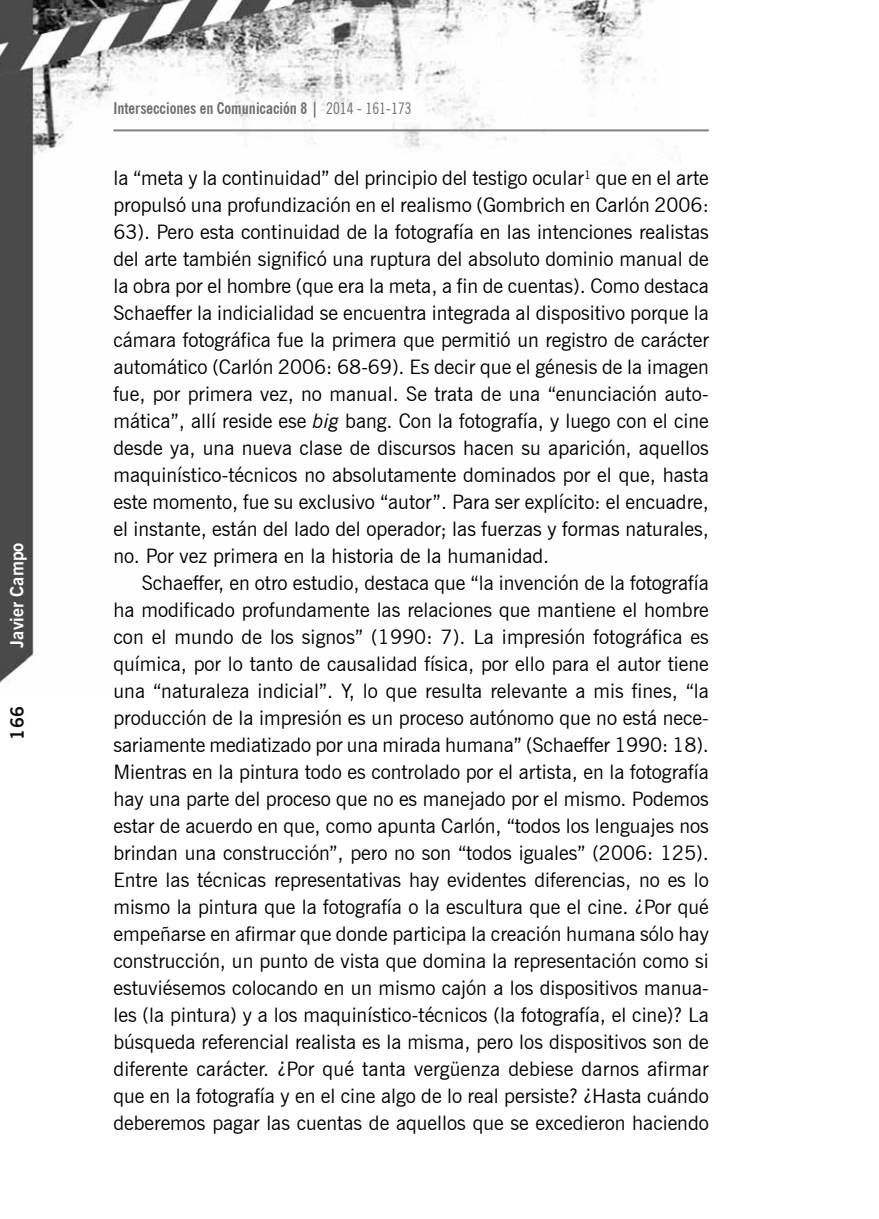
<style>
.page{position:relative;width:879px;height:1219px;background:#fff}
.page>*{position:absolute;margin:0;border:0;box-sizing:border-box;transform-origin:0 0}
.t1{font:20px/27px "News Gothic BT";color:#000;text-align:justify}
.t2{font:700 18px "News Gothic BT";color:#fff}
.t3{font:700 18px "News Gothic BT";color:#120b15}
.t4{font:700 condensed 16px "News Gothic BT";color:#6d6e71}
.s1{font-weight:400}
.s2{font-style:italic}
</style>
<div class="page">
<img style="left:0;top:0;width:680px;height:683px">
<hr style="left:113px;top:129px;width:596px;height:2px;background:#808285">
<p class="t2" style="left:6px;top:648px;width:107px;rotate:-90deg">Javier Campo</p>
<p class="t3" style="left:7px;top:740px;width:35px;rotate:-90deg">166</p>
<p class="t4" style="left:113px;top:99px;width:300px">Intersecciones en Comunicación 8 | <span class="s1">2014 - 161-173</span></p>
<p class="t1" style="left:113px;top:165px;width:597px">la “meta y la continuidad” del principio del testigo ocular<sup>1</sup> que en el arte propulsó una profundización en el realismo (Gombrich en Carlón 2006:<br>63). Pero esta continuidad de la fotografía en las intenciones realistas del arte también significó una ruptura del absoluto dominio manual de la obra por el hombre (que era la meta, a fin de cuentas). Como destaca Schaeffer la indicialidad se encuentra integrada al dispositivo porque la cámara fotográfica fue la primera que permitió un registro de carácter automático (Carlón 2006: 68-69). Es decir que el génesis de la imagen fue, por primera vez, no manual. Se trata de una “enunciación auto&shy;mática”, allí reside ese <span class="s2">big</span> bang. Con la fotografía, y luego con el cine desde ya, una nueva clase de discursos hacen su aparición, aquellos maquinístico-técnicos no absolutamente dominados por el que, hasta este momento, fue su exclusivo “autor”. Para ser explícito: el encuadre, el instante, están del lado del operador; las fuerzas y formas naturales, no. Por vez primera en la historia de la humanidad.</p>
<p class="t1" style="left:113px;top:570px;width:597px;text-indent:28px">Schaeffer, en otro estudio, destaca que “la invención de la fotografía ha modificado profundamente las relaciones que mantiene el hombre con el mundo de los signos” (1990: 7). La impresión fotográfica es química, por lo tanto de causalidad física, por ello para el autor tiene una “naturaleza indicial”. Y, lo que resulta relevante a mis fines, “la producción de la impresión es un proceso autónomo que no está nece&shy;sariamente mediatizado por una mirada humana” (Schaeffer 1990: 18).<br>Mientras en la pintura todo es controlado por el artista, en la fotografía hay una parte del proceso que no es manejado por el mismo. Podemos estar de acuerdo en que, como apunta Carlón, “todos los lenguajes nos brindan una construcción”, pero no son “todos iguales” (2006: 125).<br>Entre las técnicas representativas hay evidentes diferencias, no es lo mismo la pintura que la fotografía o la escultura que el cine. ¿Por qué empeñarse en afirmar que donde participa la creación humana sólo hay construcción, un punto de vista que domina la representación como si estuviésemos colocando en un mismo cajón a los dispositivos manua&shy;les (la pintura) y a los maquinístico-técnicos (la fotografía, el cine)? La búsqueda referencial realista es la misma, pero los dispositivos son de diferente carácter. ¿Por qué tanta vergüenza debiese darnos afirmar que en la fotografía y en el cine algo de lo real persiste? ¿Hasta cuándo deberemos pagar las cuentas de aquellos que se excedieron haciendo</p>
</div>
